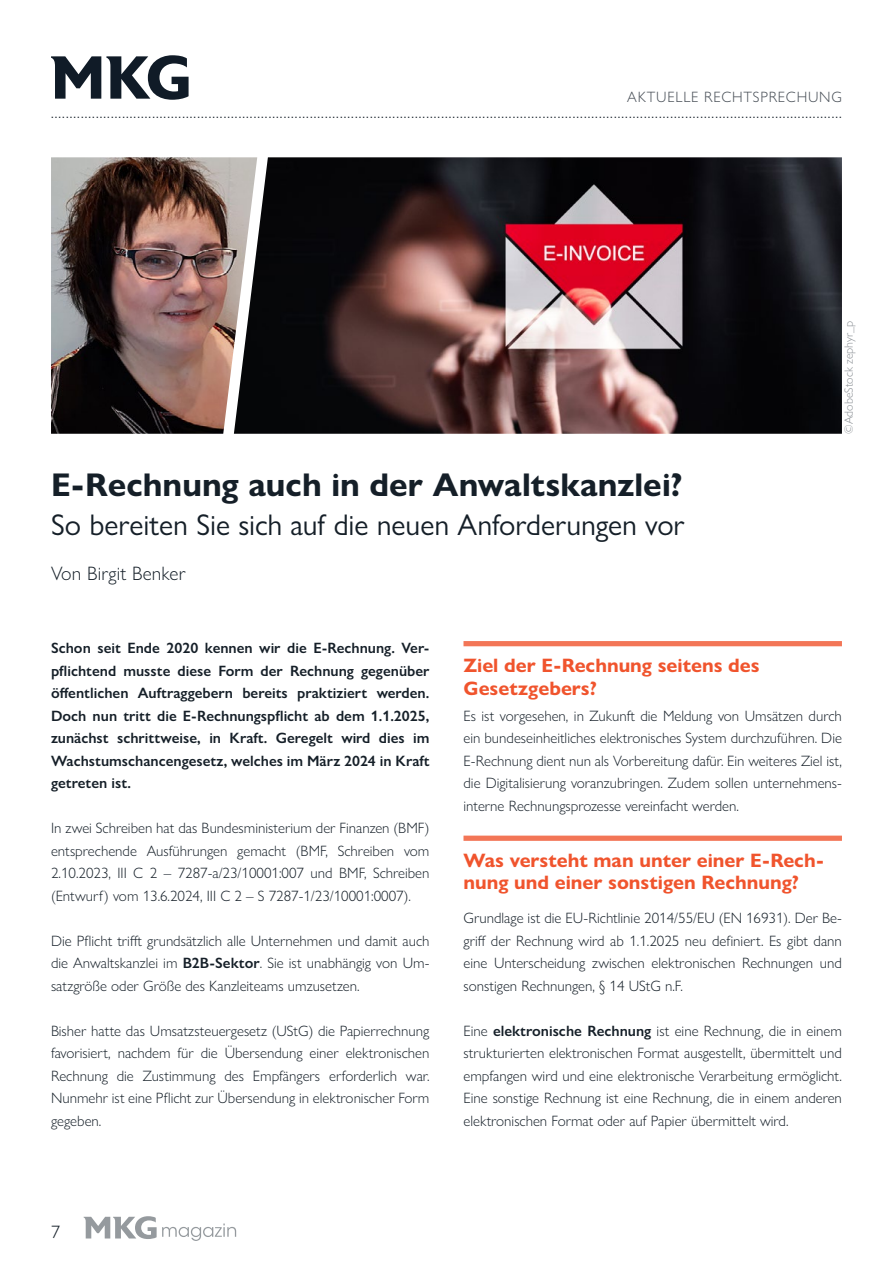
<style>
.page{position:relative;width:893px;height:1263px;background:#fff}
.page>*{position:absolute;margin:0;border:0;box-sizing:border-box;transform-origin:0 0}
.t1{font:700 33px "Gill Sans Nova";letter-spacing:.005em;color:#151f28}
.t2{font:30px "Gill Sans Nova";letter-spacing:-.005em;color:#151f28}
.t3{font:700 19.5px/22.5px "Gill Sans Nova";color:#f0542d}
.t4{font:300 19.5px "Gill Sans Nova";letter-spacing:.01em;color:#151f28}
.t5{font:300 18px "Gill Sans Nova";color:#151f28}
.t6{font:300 15px/22.5px "Gill Sans Nova";color:#151f28;text-align:justify}
.t7{font:600 15px/22.5px "Gill Sans Nova";color:#151f28;text-align:justify}
.t8{font:300 15px "Gill Sans Nova";letter-spacing:.05em;color:#444b53}
.t9{font:13.5px "Gill Sans Nova";color:#151f28}
.t10{font:300 12px "Gill Sans Nova";color:#8a8f94}
.s1{font-weight:600}
</style>
<div class="page">
<svg style="left:84px;top:1216px;width:152px;height:25px"></svg>
<svg style="left:51px;top:55px;width:138px;height:45px"></svg>
<img style="left:257px;top:157px;width:585px;height:277px">
<img style="left:51px;top:157px;width:206px;height:277px">
<div style="left:463px;top:641px;width:379px;height:5px;background:#f37657"></div>
<div style="left:463px;top:836px;width:379px;height:5px;background:#f37657"></div>
<p class="t8" style="left:627px;top:88px;width:216px">AKTUELLE RECHTSPRECHUNG</p>
<p class="t9" style="left:51px;top:105px;width:792px">...................................................................................................................................................................................................................</p>
<h1 class="t1" style="left:51px;top:464px;width:633px">E-Rechnung auch in der Anwaltskanzlei?</h1>
<h2 class="t2" style="left:51px;top:507px;width:635px">So bereiten Sie sich auf die neuen Anforderungen vor</h2>
<h3 class="t4" style="left:51px;top:561px;width:136px">Von Birgit Benker</h3>
<p class="t10" style="left:841px;top:434px;width:114px;rotate:-90deg">©AdobeStock zephyr_p</p>
<p class="t7" style="left:51px;top:637px;width:380px">Schon seit Ende 2020 kennen wir die E-Rechnung. Ver&shy;pflichtend musste diese Form der Rechnung gegenüber öffentlichen Auftraggebern bereits praktiziert werden.<br>Doch nun tritt die E-Rechnungspflicht ab dem 1.1.2025, zunächst schrittweise, in Kraft. Geregelt wird dies im Wachstumschancengesetz, welches im März 2024 in Kraft getreten ist.</p>
<p class="t6" style="left:51px;top:816px;width:380px">In zwei Schreiben hat das Bundesministerium der Finanzen (BMF) entsprechende Ausführungen gemacht (BMF, Schreiben vom 2.10.2023, III C 2 – 7287-a/23/10001:007 und BMF, Schreiben (Entwurf) vom 13.6.2024, III C 2 – S 7287-1/23/10001:0007).</p>
<p class="t6" style="left:51px;top:929px;width:380px">Die Pflicht trifft grundsätzlich alle Unternehmen und damit auch die Anwaltskanzlei im <span class="s1">B2B-Sektor</span>. Sie ist unabhängig von Um&shy;satzgröße oder Größe des Kanzleiteams umzusetzen.</p>
<p class="t6" style="left:51px;top:1019px;width:380px">Bisher hatte das Umsatzsteuergesetz (UStG) die Papierrechnung favorisiert, nachdem für die Übersendung einer elektronischen Rechnung die Zustimmung des Empfängers erforderlich war.<br>Nunmehr ist eine Pflicht zur Übersendung in elektronischer Form gegeben.</p>
<h3 class="t3" style="left:463px;top:654px;width:298px">Ziel der E-Rechnung seitens des<br>Gesetzgebers?</h3>
<p class="t6" style="left:463px;top:704px;width:380px">Es ist vorgesehen, in Zukunft die Meldung von Umsätzen durch ein bundeseinheitliches elektronisches System durchzuführen. Die E-Rechnung dient nun als Vorbereitung dafür. Ein weiteres Ziel ist, die Digitalisierung voranzubringen. Zudem sollen unternehmens&shy;interne Rechnungsprozesse vereinfacht werden.</p>
<h3 class="t3" style="left:463px;top:849px;width:362px">Was versteht man unter einer E-Rech&shy;nung und einer sonstigen Rechnung?</h3>
<p class="t6" style="left:463px;top:906px;width:380px">Grundlage ist die EU-Richtlinie 2014/55/EU (EN 16931). Der Be&shy;griff der Rechnung wird ab 1.1.2025 neu definiert. Es gibt dann eine Unterscheidung zwischen elektronischen Rechnungen und sonstigen Rechnungen, § 14 UStG n.F.</p>
<p class="t6" style="left:463px;top:1019px;width:380px">Eine <span class="s1">elektronische Rechnung</span> ist eine Rechnung, die in einem strukturierten elektronischen Format ausgestellt, übermittelt und empfangen wird und eine elektronische Verarbeitung ermöglicht.<br>Eine sonstige Rechnung ist eine Rechnung, die in einem anderen elektronischen Format oder auf Papier übermittelt wird.</p>
<p class="t5" style="left:51px;top:1221px;width:10px">7</p>
</div>
